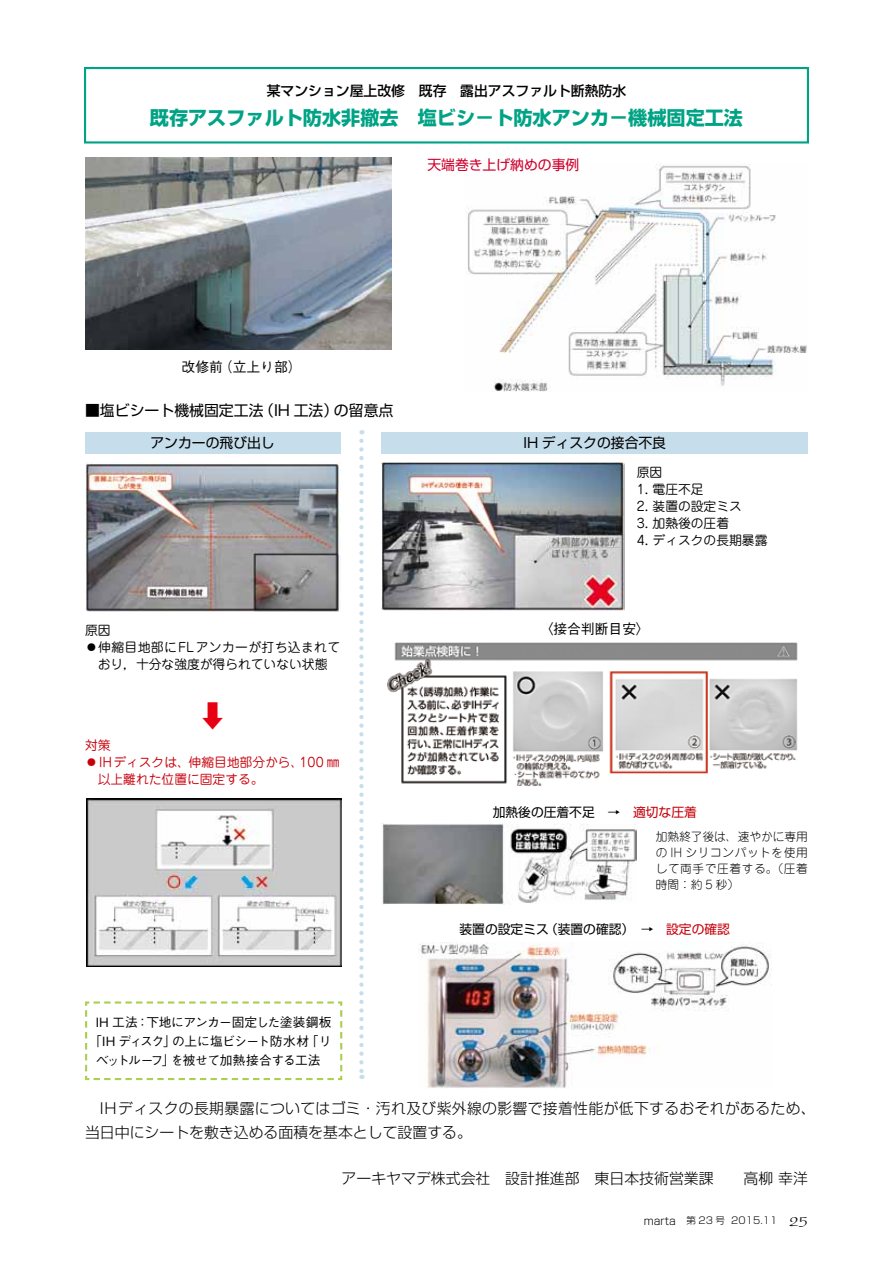
<style>
.page{position:relative;width:893px;height:1263px;background:#fff}
.page>*{position:absolute;margin:0;border:0;box-sizing:border-box;transform-origin:0 0}
.t1{font:29.7px "Koz Min Pro";color:#e60012}
.t2{font:700 19.2px "Shin Go Pro";color:#00a385}
.t3{font:300 14.85px/23.4px "Shin Go Pro";letter-spacing:.02em;color:#000}
.t4{font:300 14.85px "Shin Go Pro";color:#000}
.t5{font:14.85px "Shin Go Pro";color:#000}
.t6{font:500 13.8px "Shin Go Pro";color:#000}
.t7{font:13.8px "Shin Go Pro";color:#000}
.t8{font:500 13.8px "Gothic BBB Pro";color:#000}
.t9{font:13.8px "Shin Go Pro";color:#cf002d}
.t10{font:500 12.75px/19.2px "Gothic BBB Pro";letter-spacing:-.03em;color:#000;text-align:center}
.t11{font:12.75px "Jun 201 Pro";color:#000}
.t12{font:12.75px/17px "Jun 201 Pro";letter-spacing:.035em;color:#000;text-align:center}
.t13{font:12.75px/17px "Jun 201 Pro";color:#c7000b}
.t14{font:12.75px "Shin Go Pro";color:#000}
.t15{font:300 11.7px/15.9px "Jun 101 Pro";letter-spacing:.05em;color:#000;text-align:justify}
.t16{font:300 9.6px "Shin Go Pro";color:#000}
.s1{color:#c7000b}
.s2{font-size:10.65px}
.s3{font-family:"Present";font-weight:400;font-size:16.95px}
</style>
<div class="page">
<div style="left:84px;top:67px;width:725px;height:77px;border:2px solid #00a385"></div>
<img style="left:85px;top:158px;width:306px;height:191px">
<img style="left:466px;top:164px;width:341px;height:227px">
<div style="left:85px;top:432px;width:255px;height:21px;background:#c6deeb"></div>
<img style="left:85px;top:462px;width:255px;height:149px">
<img style="left:86px;top:798px;width:256px;height:168px">
<div style="left:382px;top:432px;width:426px;height:21px;background:#c6deeb"></div>
<img style="left:382px;top:462px;width:242px;height:148px">
<svg style="left:359px;top:441px;width:5px;height:638px"></svg>
<img style="left:387px;top:642px;width:411px;height:145px">
<img style="left:382px;top:823px;width:255px;height:81px">
<img style="left:418px;top:942px;width:353px;height:146px">
<svg style="left:85px;top:1001px;width:258px;height:80px"></svg>
<p class="t6" style="left:267px;top:79px;width:361px">某マンション屋上改修　既存　露出アスファルト断熱防水</p>
<p class="t2" style="left:150px;top:102px;width:595px">既存アスファルト防水非撤去　塩ビシ－ト防水アンカ－機械固定工法</p>
<p class="t9" style="left:427px;top:153px;width:154px">天端巻き上げ納めの事例</p>
<p class="t8" style="left:182px;top:355px;width:122px">改修前（立上り部）</p>
<p class="t5" style="left:85px;top:399px;width:310px">■塩ビシート機械固定工法（IH 工法）の留意点</p>
<p class="t7" style="left:150px;top:431px;width:126px">アンカーの飛び出し</p>
<p class="t11" style="left:85px;top:620px;width:27px">原因</p>
<p class="t12" style="left:85px;top:638px;width:257px">●伸縮目地部にFLアンカーが打ち込まれており，十分な強度が得られていない状態</p>
<h1 class="t1" style="left:198px;top:695px;width:31px">⇩</h1>
<p class="t13" style="left:85px;top:735px;width:27px">対策</p>
<p class="t13" style="left:85px;top:752px;width:256px">●IHディスクは、伸縮目地部分から、100 ㎜　以上離れた位置に固定する。</p>
<p class="t10" style="left:89px;top:1010px;width:244px">IH 工法：下地にアンカー固定した塗装鋼板「IH ディスク」の上に塩ビシート防水材「リベットルーフ」を被せて加熱接合する工法</p>
<p class="t7" style="left:523px;top:431px;width:144px">IH ディスクの接合不良</p>
<p class="t11" style="left:637px;top:462px;width:27px">原因</p>
<p class="t11" style="left:637px;top:479px;width:68px">1. 電圧不足</p>
<p class="t11" style="left:637px;top:496px;width:107px">2. 装置の設定ミス</p>
<p class="t11" style="left:637px;top:513px;width:94px">3. 加熱後の圧着</p>
<p class="t11" style="left:637px;top:530px;width:132px">4. ディスクの長期暴露</p>
<p class="t8" style="left:539px;top:618px;width:112px">〈接合判断目安〉</p>
<p class="t14" style="left:493px;top:801px;width:206px">加熱後の圧着不足　→　<span class="s1">適切な圧着</span></p>
<p class="t15" style="left:656px;top:827px;width:154px">加熱終了後は、速やかに専用の IH シリコンパットを使用して両手で圧着する。（圧着時間：約 5 秒）</p>
<p class="t14" style="left:460px;top:919px;width:272px">装置の設定ミス（装置の確認）　→　<span class="s1">設定の確認</span></p>
<p class="t3" style="left:85px;top:1095px;width:732px;text-indent:15px">IHディスクの長期暴露についてはゴミ・汚れ及び紫外線の影響で接着性能が低下するおそれがあるため、当日中にシートを敷き込める面積を基本として設置する。</p>
<p class="t4" style="left:342px;top:1166px;width:468px">アーキヤマデ株式会社　設計推進部　東日本技術営業課　　高柳 幸洋</p>
<p class="t16" style="left:644px;top:1212px;width:166px"><span class="s2">marta　</span>第 23 号 2015.11 <span class="s3">25</span></p>
</div>
